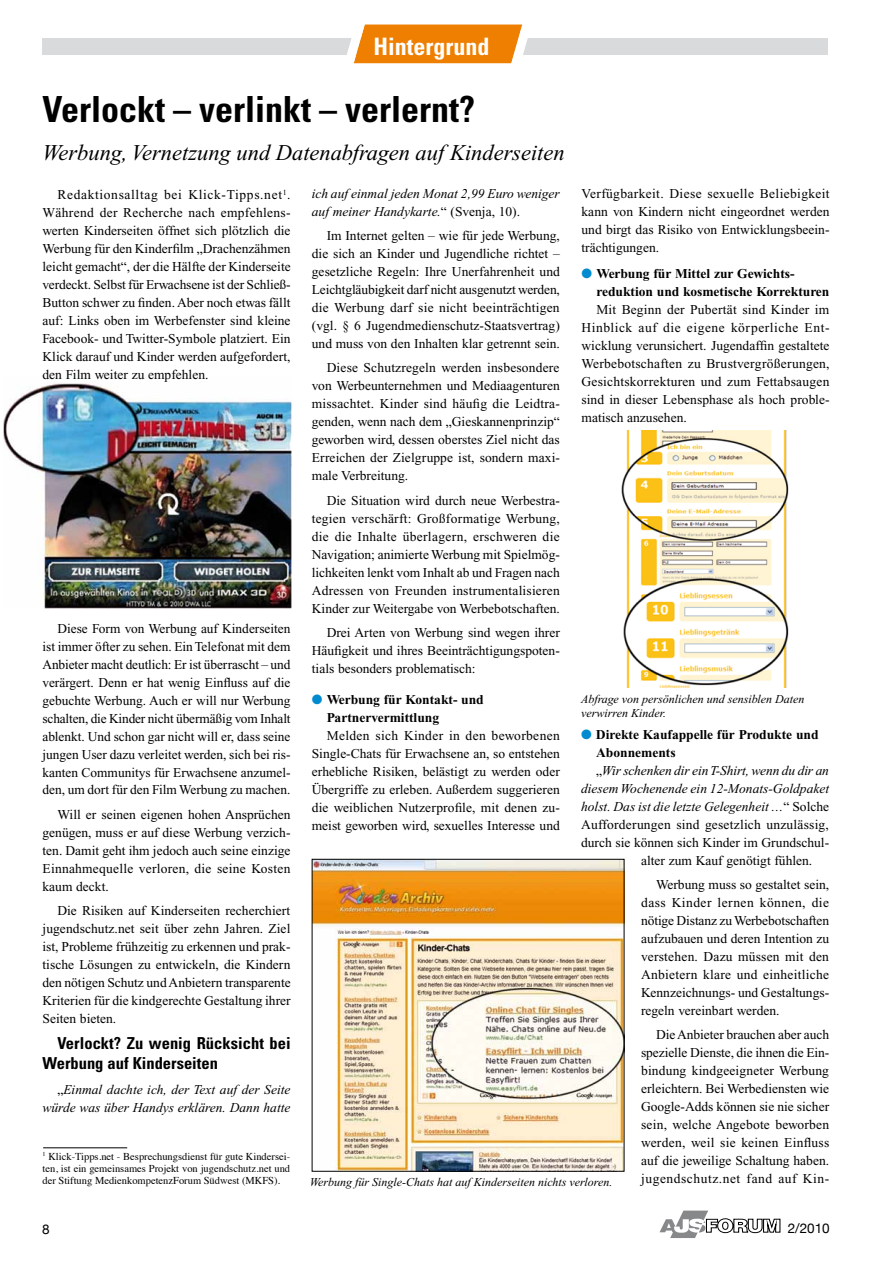
<style>
.page{position:relative;width:893px;height:1263px;background:#fff}
.page>*{position:absolute;margin:0;border:0;box-sizing:border-box;transform-origin:0 0}
.t1{font:700 condensed 36px "Univers";color:#000}
.t2{font:700 condensed 24px "Univers";color:#fff}
.t3{font:italic 22.5px "Times New Roman";color:#000}
.t4{font:700 condensed 16.5px/19.8px "Univers";color:#000}
.t5{font:13.5px/18px "Times New Roman";color:#000;text-align:justify}
.t6{font:italic 13.5px/18px "Times New Roman";color:#000}
.t7{font:700 13.5px/18px "Times New Roman";color:#000}
.t8{font:13.5px "Helvetica Neue";color:#000}
.t9{font:italic 12px/14.4px "Times New Roman";color:#000}
.t10{font:10.5px/12px "Times";color:#000;text-align:justify}
.s1{font-style:normal}
.s2{color:#008bd0}
</style>
<div class="page">
<img style="left:3px;top:383px;width:288px;height:225px">
<div style="left:43px;top:38px;width:785px;height:17px;background:#d9dadb"></div>
<svg style="left:659px;top:1210px;width:121px;height:28px"></svg>
<svg style="left:347px;top:24px;width:181px;height:40px;background:#f09228"></svg>
<img style="left:314px;top:861px;width:308px;height:308px">
<img style="left:621px;top:431px;width:168px;height:256px">
<hr style="left:43px;top:1147px;width:84px;height:1px;background:#000">
<h2 class="t2" style="left:373px;top:31px;width:117px">Hintergrund</h2>
<h1 class="t1" style="left:43px;top:87px;width:434px">Verlockt – verlinkt – verlernt?</h1>
<h3 class="t3" style="left:43px;top:141px;width:524px">Werbung, Vernetzung und Datenabfragen auf Kinderseiten</h3>
<p class="t5" style="left:43px;top:186px;width:250px;text-indent:15px">Redaktionsalltag bei Klick-Tipps.net<sup>1</sup>.<br>Während der Recherche nach empfehlens&shy;werten Kinderseiten öffnet sich plötzlich die Werbung für den Kinderfilm „Drachenzähmen leicht gemacht“, der die Hälfte der Kinderseite verdeckt. Selbst für Erwachsene ist der Schließ-Button schwer zu finden. Aber noch etwas fällt auf: Links oben im Werbefenster sind kleine Facebook- und Twitter-Symbole platziert. Ein Klick darauf und Kinder werden aufgefordert, den Film weiter zu empfehlen.</p>
<p class="t5" style="left:581px;top:184px;width:250px">Verfügbarkeit. Diese sexuelle Beliebigkeit kann von Kindern nicht eingeordnet werden und birgt das Risiko von Entwicklungsbeein&shy;trächtigungen.</p>
<p class="t6" style="left:312px;top:184px;width:249px">ich auf einmal jeden Monat 2,99 Euro weniger auf meiner Handykarte.<span class="s1">“ (Svenja, 10).</span></p>
<p class="t5" style="left:312px;top:226px;width:250px;text-indent:15px">Im Internet gelten – wie für jede Werbung, die sich an Kinder und Jugendliche richtet – gesetzliche Regeln: Ihre Unerfahrenheit und Leichtgläubigkeit darf nicht ausgenutzt werden, die Werbung darf sie nicht beeinträchtigen (vgl. § 6 Jugendmedienschutz-Staatsvertrag) und muss von den Inhalten klar getrennt sein.</p>
<p class="t5" style="left:312px;top:359px;width:250px;text-indent:15px">Diese Schutzregeln werden insbesondere von Werbeunternehmen und Mediaagenturen missachtet. Kinder sind häufig die Leidtra&shy;genden, wenn nach dem „Gieskannenprinzip“ geworben wird, dessen oberstes Ziel nicht das Erreichen der Zielgruppe ist, sondern maxi&shy;male Verbreitung.</p>
<p class="t5" style="left:312px;top:491px;width:250px;text-indent:15px">Die Situation wird durch neue Werbestra&shy;tegien verschärft: Großformatige Werbung, die die Inhalte überlagern, erschweren die Navigation; animierte Werbung mit Spielmög&shy;lichkeiten lenkt vom Inhalt ab und Fragen nach Adressen von Freunden instrumentalisieren Kinder zur Weitergabe von Werbebotschaften.</p>
<p class="t5" style="left:312px;top:624px;width:250px;text-indent:15px">Drei Arten von Werbung sind wegen ihrer Häufigkeit und ihres Beeinträchtigungspoten&shy;tials besonders problematisch:</p>
<p class="t7" style="left:327px;top:690px;width:158px;text-indent:-15px"><span class="s2">●</span> Werbung für Kontakt- und<br>Partnervermittlung</p>
<p class="t5" style="left:312px;top:726px;width:250px;text-indent:15px">Melden sich Kinder in den beworbenen Single-Chats für Erwachsene an, so entstehen erhebliche Risiken, belästigt zu werden oder Übergriffe zu erleben. Außerdem suggerieren die weiblichen Nutzerprofile, mit denen zu&shy;meist geworben wird, sexuelles Interesse und</p>
<p class="t7" style="left:596px;top:265px;width:234px;text-indent:-15px"><span class="s2">●</span> Werbung für Mittel zur Gewichts&shy;reduktion und kosmetische Korrekturen</p>
<p class="t5" style="left:581px;top:301px;width:250px;text-indent:15px">Mit Beginn der Pubertät sind Kinder im Hinblick auf die eigene körperliche Ent&shy;wicklung verunsichert. Jugendaffin gestaltete Werbebotschaften zu Brustvergrößerungen, Gesichtskorrekturen und zum Fettabsaugen sind in dieser Lebensphase als hoch proble&shy;matisch anzusehen.</p>
<p class="t5" style="left:43px;top:619px;width:250px;text-indent:15px">Diese Form von Werbung auf Kinderseiten ist immer öfter zu sehen. Ein Telefonat mit dem Anbieter macht deutlich: Er ist überrascht – und verärgert. Denn er hat wenig Einfluss auf die gebuchte Werbung. Auch er will nur Werbung schalten, die Kinder nicht übermäßig vom Inhalt ablenkt. Und schon gar nicht will er, dass seine jungen User dazu verleitet werden, sich bei ris&shy;kanten Communitys für Erwachsene anzumel&shy;den, um dort für den Film Werbung zu machen.</p>
<p class="t5" style="left:43px;top:805px;width:250px;text-indent:15px">Will er seinen eigenen hohen Ansprüchen genügen, muss er auf diese Werbung verzich&shy;ten. Damit geht ihm jedoch auch seine einzige Einnahmequelle verloren, die seine Kosten kaum deckt.</p>
<p class="t5" style="left:43px;top:902px;width:250px;text-indent:15px">Die Risiken auf Kinderseiten recherchiert jugendschutz.net seit über zehn Jahren. Ziel ist, Probleme frühzeitig zu erkennen und prak&shy;tische Lösungen zu entwickeln, die Kindern den nötigen Schutz und Anbietern transparente Kriterien für die kindgerechte Gestaltung ihrer Seiten bieten.</p>
<p class="t4" style="left:43px;top:1034px;width:250px;text-indent:15px">Verlockt? Zu wenig Rücksicht bei<br>Werbung auf Kinderseiten</p>
<p class="t6" style="left:43px;top:1080px;width:250px;text-align:right"><span class="s1">„</span>Einmal dachte ich, der Text auf der Seite würde was über Handys erklären. Dann hatte</p>
<p class="t9" style="left:581px;top:692px;width:225px">Abfrage von persönlichen und sensiblen Daten verwirren Kinder.</p>
<p class="t7" style="left:581px;top:725px;width:239px"><span class="s2">●</span> Direkte Kaufappelle für Produkte und</p>
<p class="t7" style="left:596px;top:743px;width:81px">Abonnements</p>
<p class="t6" style="left:596px;top:761px;width:235px"><span class="s1">„</span>Wir schenken dir ein T-Shirt, wenn du dir an</p>
<p class="t6" style="left:581px;top:779px;width:250px">diesem Wochenende ein 12-Monats-Goldpaket</p>
<p class="t6" style="left:581px;top:797px;width:249px">holst. Das ist die letzte Gelegenheit …<span class="s1">“ Solche</span></p>
<p class="t5" style="left:581px;top:815px;width:249px">Aufforderungen sind gesetzlich unzulässig,</p>
<p class="t5" style="left:581px;top:833px;width:250px">durch sie können sich Kinder im Grundschul-</p>
<p class="t5" style="left:641px;top:851px;width:173px">alter zum Kauf genötigt fühlen.</p>
<p class="t5" style="left:641px;top:875px;width:190px;text-indent:15px">Werbung muss so gestaltet sein, dass Kinder lernen können, die nötige Distanz zu Werbebotschaften aufzubauen und deren Intention zu verstehen. Dazu müssen mit den Anbietern klare und einheitliche Kennzeichnungs- und Gestaltungs&shy;regeln vereinbart werden.</p>
<p class="t5" style="left:641px;top:1026px;width:190px;text-indent:15px">Die Anbieter brauchen aber auch spezielle Dienste, die ihnen die Ein&shy;bindung kindgeeigneter Werbung erleichtern. Bei Werbediensten wie Google-Adds können sie nie sicher sein, welche Angebote beworben werden, weil sie keinen Einfluss auf die jeweilige Schaltung haben. jugendschutz.net fand auf Kin-</p>
<p class="t10" style="left:43px;top:1149px;width:249px"><sup>1</sup> Klick-Tipps.net - Besprechungsdienst für gute Kindersei&shy;ten, ist ein gemeinsames Projekt von jugendschutz.net und der Stiftung MedienkompetenzForum Südwest (MKFS).</p>
<p class="t9" style="left:310px;top:1175px;width:304px">Werbung für Single-Chats hat auf Kinderseiten nichts verloren.</p>
<p class="t8" style="left:42px;top:1221px;width:9px">8</p>
<p class="t8" style="left:788px;top:1220px;width:44px">2/2010</p>
</div>
